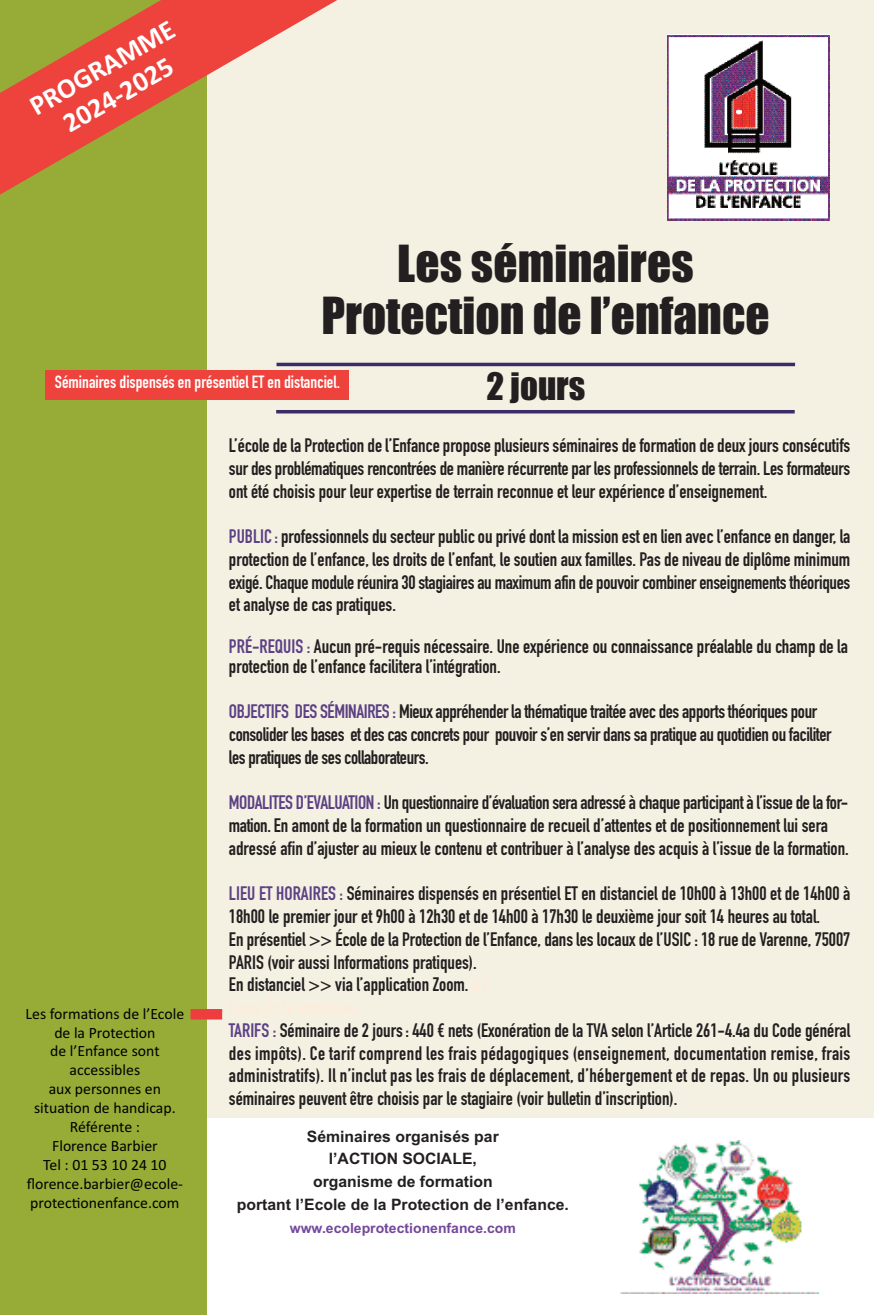
<style>
.page{position:relative;width:874px;height:1315px;background:#fff}
.page>*{position:absolute;margin:0;border:0;box-sizing:border-box;transform-origin:0 0}
.t1{font:47.25px/52.5px "Impact";color:#231f20;text-align:center}
.t2{font:35px "Impact";color:#231f20}
.t3{font:700 28px/31.5px "Calibri";color:#fff;text-align:center}
.t4{font:700 19.25px/22.8px "DIN Condensed";color:#231f20;text-align:justify}
.t5{font:700 19.25px/22.8px "DIN Condensed";letter-spacing:-.02em;color:#231f20}
.t6{font:700 17.5px "DIN Condensed";color:#fff}
.t7{font:15.75px/18.9px "Calibri";color:#000;text-align:center}
.t8{font:700 15.75px/22.8px "Arial";color:#231f20;text-align:center}
.t9{font:700 14px "Arial";color:#74489c}
.s1{color:#5c4084}
.s2{color:#feecda}
</style>
<div class="page">
<div style="left:199px;top:0;width:674px;height:1117px;background:#f4f1e3"></div>
<div style="left:0;top:0;width:207px;height:1315px;background:#96ac37"></div>
<img style="left:667px;top:35px;width:162px;height:186px">
<hr style="left:276px;top:363px;width:518px;height:3px;background:#3c2b68">
<hr style="left:276px;top:410px;width:518px;height:3px;background:#3c2b68">
<svg style="left:0;top:0;width:337px;height:195px"></svg>
<div style="left:190px;top:1009px;width:32px;height:10px;background:#ee3d3e"></div>
<div style="left:46px;top:370px;width:303px;height:30px;background:#ee423c"></div>
<img style="left:620px;top:1140px;width:198px;height:153px">
<h3 class="t3" style="left:26px;top:97px;width:164px;rotate:-30deg">PROGRAMME<br>2024‐2025</h3>
<h1 class="t1" style="left:321px;top:240px;width:449px">Les séminaires<br>Protection de l’enfance</h1>
<h2 class="t2" style="left:486px;top:374px;width:100px">2 jours</h2>
<p class="t6" style="left:55px;top:376px;width:286px">Séminaires dispensés en présentiel ET en distanciel.</p>
<p class="t7" style="left:26px;top:1005px;width:160px">Les formations de l’Ecole de la Protection<br>de l’Enfance sont accessibles<br>aux personnes en situation de handicap.<br>Référente :<br>Florence Barbier<br>Tel : 01 53 10 24 10 florence.barbier@ecole‐ protectionenfance.com</p>
<p class="t4" style="left:229px;top:436px;width:622px">L’école de la Protection de l’Enfance propose plusieurs séminaires de formation de deux jours consécutifs sur des problématiques rencontrées de manière récurrente par les professionnels de terrain. Les formateurs ont été choisis pour leur expertise de terrain reconnue et leur expérience d’enseignement.</p>
<p class="t4" style="left:229px;top:527px;width:622px"><span class="s1">PUBLIC :</span> professionnels du secteur public ou privé dont la mission est en lien avec l’enfance en danger, la protection de l’enfance, les droits de l’enfant, le soutien aux familles. Pas de niveau de diplôme minimum exigé. Chaque module réunira 30 stagiaires au maximum afin de pouvoir combiner enseignements théoriques et analyse de cas pratiques.</p>
<p class="t4" style="left:229px;top:639px;width:620px;line-height:19.2px"><span class="s1">PRÉ-REQUIS :</span> Aucun pré-requis nécessaire. Une expérience ou connaissance préalable du champ de la protection de l’enfance facilitera l’intégration.</p>
<p class="t5" style="left:229px;top:702px;width:604px"><span class="s1">OBJECTIFS DES SÉMINAIRES :</span> Mieux appréhender la thématique traitée avec des apports théoriques pour consolider les bases et des cas concrets pour pouvoir s’en servir dans sa pratique au quotidien ou faciliter les pratiques de ses collaborateurs.</p>
<p class="t4" style="left:229px;top:793px;width:621px;text-align:left"><span class="s1">MODALITES D’EVALUATION :</span> Un questionnaire d’évaluation sera adressé à chaque participant à l’issue de la for&shy;mation. En amont de la formation un questionnaire de recueil d’attentes et de positionnement lui sera adressé afin d’ajuster au mieux le contenu et contribuer à l’analyse des acquis à l’issue de la formation.</p>
<p class="t4" style="left:229px;top:884px;width:622px;text-align:left"><span class="s1">LIEU ET HORAIRES :</span> Séminaires dispensés en présentiel ET en distanciel de 10h00 à 13h00 et de 14h00 à 18h00 le premier jour et 9h00 à 12h30 et de 14h00 à 17h30 le deuxième jour soit 14 heures au total.<br>En présentiel &gt;&gt; École de la Protection de l’Enfance, dans les locaux de l’USIC : 18 rue de Varenne, 75007<br>PARIS (voir aussi Informations pratiques).<br>En distanciel &gt;&gt; via l’application Zoom. <span class="s2">à l’</span></p>
<p class="t4" style="left:229px;top:1020px;width:622px"><span class="s1">TARIFS :</span> Séminaire de 2 jours : 440 € nets (Exonération de la TVA selon l’Article 261-4.4a du Code général des impôts). Ce tarif comprend les frais pédagogiques (enseignement, documentation remise, frais administratifs). Il n’inclut pas les frais de déplacement, d’hébergement et de repas. Un ou plusieurs séminaires peuvent être choisis par le stagiaire (voir bulletin d’inscription).</p>
<p class="t8" style="left:237px;top:1126px;width:333px">Séminaires organisés par<br>l’ACTION SOCIALE,<br>organisme de formation<br>portant l’Ecole de la Protection de l’enfance.</p>
<p class="t9" style="left:290px;top:1222px;width:227px">www.ecoleprotectionenfance.com</p>
</div>
